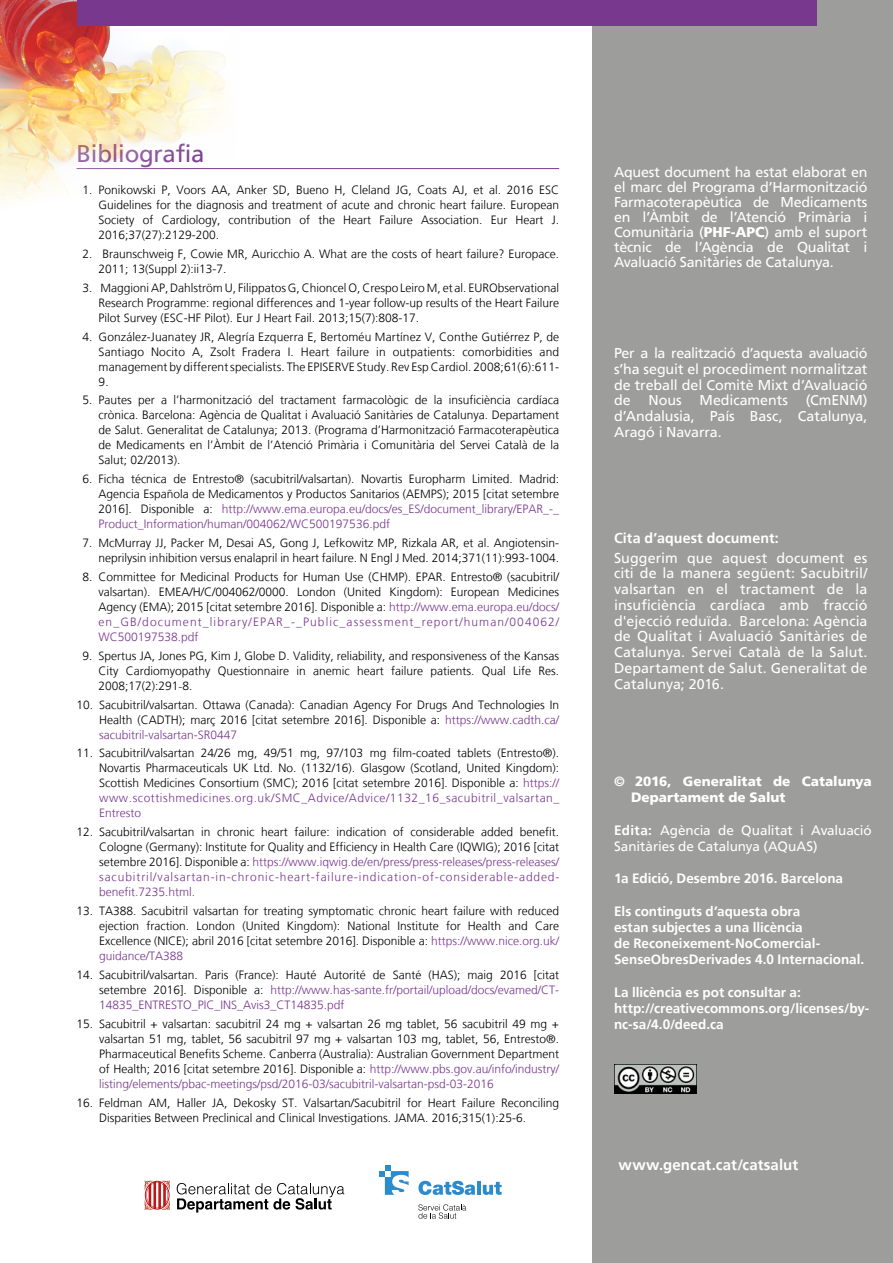
<style>
.page{position:relative;width:893px;height:1263px;background:#fff}
.page>*{position:absolute;margin:0;border:0;box-sizing:border-box;transform-origin:0 0}
.t1{font:24px "Frutiger Roman EB";letter-spacing:-.01em;color:#78388d}
.t2{font:15px "Frutiger Bold EB";letter-spacing:.005em;color:#fff}
.t3{font:14.25px/15.8px "Frutiger Roman EB";letter-spacing:-.005em;color:#fff;text-align:justify}
.t4{font:14.25px "Frutiger Bold EB";letter-spacing:.005em;color:#fff}
.t5{font:13.5px/16.2px "Frutiger Bold EB";color:#fff}
.t6{font:13.5px/16.2px "Frutiger Roman EB";letter-spacing:-.005em;color:#fff}
.t7{font:13.5px/16.2px "Frutiger Black EB";color:#fff}
.t8{font:12px/15px "Frutiger Light EB";color:#000;text-align:justify}
.s1{color:#78388d}
.s2{font-family:"Times"}
.s3{font-family:"Frutiger Black EB"}
.s4{font-family:"Frutiger Bold EB"}
</style>
<div class="page">
<hr style="left:77px;top:168px;width:482px;height:1px;background:#78388d">
<img style="left:0;top:0;width:251px;height:202px">
<div style="left:593px;top:0;width:300px;height:1263px;background:#9d9d9c"></div>
<div style="left:77px;top:0;width:739px;height:25px;background:#78388d"></div>
<img style="left:614px;top:1064px;width:83px;height:30px">
<svg style="left:145px;top:1180px;width:25px;height:30px"></svg>
<svg style="left:177px;top:1183px;width:167px;height:29px"></svg>
<svg style="left:418px;top:1181px;width:57px;height:14px"></svg>
<hr style="left:477px;top:1181px;width:4px;height:14px;background:#2b8bcc">
<svg style="left:483px;top:1182px;width:19px;height:13px"></svg>
<svg style="left:379px;top:1165px;width:30px;height:30px"></svg>
<svg style="left:418px;top:1204px;width:48px;height:15px"></svg>
<h1 class="t1" style="left:77px;top:140px;width:130px">Bibliografia</h1>
<p class="t8" style="left:99px;top:182px;width:462px;text-indent:-16px">1. Ponikowski P, Voors AA, Anker SD, Bueno H, Cleland JG, Coats AJ, et al. 2016 ESC Guidelines for the diagnosis and treatment of acute and chronic heart failure. European Society of Cardiology, contribution of the Heart Failure Association. Eur Heart J.<br>2016;37(27):2129-200.</p>
<p class="t8" style="left:99px;top:246px;width:462px;text-indent:-16px">2. Braunschweig F, Cowie MR, Auricchio A. What are the costs of heart failure? Europace.<br>2011; 13(Suppl 2):ii13-7.</p>
<p class="t8" style="left:99px;top:280px;width:462px;text-indent:-16px">3. Maggioni AP, Dahlström U, Filippatos G, Chioncel O, Crespo Leiro M, et al. EURObservational Research Programme: regional differences and 1-year follow-up results of the Heart Failure Pilot Survey (ESC-HF Pilot). Eur J Heart Fail. 2013;15(7):808-17.</p>
<p class="t8" style="left:99px;top:329px;width:462px;text-indent:-16px">4. González-Juanatey JR, Alegría Ezquerra E, Bertoméu Martínez V, Conthe Gutiérrez P, de Santiago Nocito A, Zsolt Fradera I. Heart failure in outpatients: comorbidities and management by different specialists. The EPISERVE Study. Rev Esp Cardiol. 2008;61(6):611- 9.</p>
<p class="t8" style="left:99px;top:393px;width:462px;text-indent:-16px">5. Pautes per a l’harmonització del tractament farmacològic de la insuficiència cardíaca crònica. Barcelona: Agència de Qualitat i Avaluació Sanitàries de Catalunya. Departament de Salut. Generalitat de Catalunya; 2013. (Programa d’Harmonització Farmacoterapèutica de Medicaments en l’Àmbit de l’Atenció Primària i Comunitària del Servei Català de la Salut; 02/2013).</p>
<p class="t8" style="left:99px;top:471px;width:462px;text-indent:-16px">6. Ficha técnica de Entresto® (sacubitril/valsartan). Novartis Europharm Limited. Madrid:<br>Agencia Española de Medicamentos y Productos Sanitarios (AEMPS); 2015 [citat setembre 2016]. Disponible a: <span class="s1">http://www.ema.europa.eu/docs/es_ES/document_library/EPAR_-_ Product_Information/human/004062/WC500197536.pdf</span></p>
<p class="t8" style="left:83px;top:535px;width:478px;text-align:right">7. McMurray JJ, Packer M, Desai AS, Gong J, Lefkowitz MP, Rizkala AR, et al. Angiotensin&shy;neprilysin inhibition versus enalapril in heart failure. N Engl J Med. 2014;371(11):993-1004.</p>
<p class="t8" style="left:99px;top:569px;width:462px;text-indent:-16px">8. Committee for Medicinal Products for Human Use (CHMP). EPAR. Entresto® (sacubitril/ valsartan). EMEA/H/C/004062/0000. London (United Kingdom): European Medicines Agency (EMA); 2015 [citat setembre 2016]. Disponible a: <span class="s1">http://www.ema.europa.eu/docs/ en_GB/document_library/EPAR_-_Public_assessment_report/human/004062/ WC500197538.pdf</span></p>
<p class="t8" style="left:99px;top:648px;width:462px;text-indent:-16px">9. Spertus JA, Jones PG, Kim J, Globe D. Validity, reliability, and responsiveness of the Kansas City Cardiomyopathy Questionnaire in anemic heart failure patients. Qual Life Res.<br>2008;17(2):291<span class="s2">-</span>8.</p>
<p class="t8" style="left:99px;top:697px;width:461px;text-indent:-23px">10. Sacubitril/valsartan. Ottawa (Canada): Canadian Agency For Drugs And Technologies In Health (CADTH); març 2016 [citat setembre 2016]. Disponible a: <span class="s1">https://www.cadth.ca/ sacubitril-valsartan-SR0447</span></p>
<p class="t8" style="left:99px;top:746px;width:462px;text-indent:-23px">11. Sacubitril/valsartan 24/26 mg, 49/51 mg, 97/103 mg film-coated tablets (Entresto®).<br>Novartis Pharmaceuticals UK Ltd. No. (1132/16). Glasgow (Scotland, United Kingdom):<br>Scottish Medicines Consortium (SMC); 2016 [citat setembre 2016]. Disponible a: <span class="s1">https:// www.scottishmedicines.org.uk/SMC_Advice/Advice/1132_16_sacubitril_valsartan_ Entresto</span></p>
<p class="t8" style="left:99px;top:824px;width:462px;text-indent:-23px">12. Sacubitril/valsartan in chronic heart failure: indication of considerable added benefit.<br>Cologne (Germany): Institute for Quality and Efficiency in Health Care (IQWIG); 2016 [citat setembre 2016]. Disponible a: <span class="s1">https://www.iqwig.de/en/press/press-releases/press-releases/ sacubitril/valsartan-in-chronic-heart-failure-indication-of-considerable-added&shy;benefit.7235.html.</span></p>
<p class="t8" style="left:99px;top:903px;width:461px;text-indent:-23px">13. TA388. Sacubitril valsartan for treating symptomatic chronic heart failure with reduced ejection fraction. London (United Kingdom): National Institute for Health and Care Excellence (NICE); abril 2016 [citat setembre 2016]. Disponible a: <span class="s1">https://www.nice.org.uk/ guidance/TA388</span></p>
<p class="t8" style="left:99px;top:967px;width:461px;text-indent:-23px">14. Sacubitril/valsartan. Paris (France): Hauté Autorité de Santé (HAS); maig 2016 [citat setembre 2016]. Disponible a: <span class="s1">http://www.has-sante.fr/portail/upload/docs/evamed/CT-14835_ENTRESTO_PIC_INS_Avis3_CT14835.pdf</span></p>
<p class="t8" style="left:99px;top:1016px;width:461px;text-indent:-23px">15. Sacubitril + valsartan: sacubitril 24 mg + valsartan 26 mg tablet, 56 sacubitril 49 mg + valsartan 51 mg, tablet, 56 sacubitril 97 mg + valsartan 103 mg, tablet, 56, Entresto®.<br>Pharmaceutical Benefits Scheme. Canberra (Australia): Australian Government Department of Health; 2016 [citat setembre 2016]. Disponible a: <span class="s1">http://www.pbs.gov.au/info/industry/ listing/elements/pbac-meetings/psd/2016-03/sacubitril-valsartan-psd-03-2016</span></p>
<p class="t8" style="left:99px;top:1095px;width:461px;text-indent:-23px">16. Feldman AM, Haller JA, Dekosky ST. Valsartan/Sacubitril for Heart Failure Reconciling<br>Disparities Between Preclinical and Clinical Investigations. JAMA. 2016;315(1):25-6.</p>
<p class="t3" style="left:614px;top:165px;width:255px;line-height:15px">Aquest document ha estat elaborat en el marc del Programa d’Harmonització Farmacoterapèutica de Medicaments en l’Àmbit de l’Atenció Primària i Comunitària (<span class="s3">PHF-APC</span>) amb el suport tècnic de l’Agència de Qualitat i Avaluació Sanitàries de Catalunya.</p>
<p class="t3" style="left:614px;top:345px;width:255px">Per a la realització d’aquesta avaluació s’ha seguit el procediment normalitzat de treball del Comitè Mixt d’Avaluació de Nous Medicaments (CmENM) d’Andalusia, País Basc, Catalunya, Aragó i Navarra.</p>
<p class="t4" style="left:614px;top:529px;width:166px">Cita d’aquest document:</p>
<p class="t3" style="left:614px;top:550px;width:255px">Suggerim que aquest document es citi de la manera següent: Sacubitril/ valsartan en el tractament de la insuficiència cardíaca amb fracció d'ejecció reduïda. Barcelona: Agència de Qualitat i Avaluació Sanitàries de Catalunya. Servei Català de la Salut.<br>Departament de Salut. Generalitat de Catalunya; 2016.</p>
<p class="t7" style="left:631px;top:773px;width:242px;text-indent:-17px"><span class="s4">©</span> 2016, Generalitat de Catalunya<br>Departament de Salut</p>
<p class="t6" style="left:614px;top:822px;width:259px"><span class="s4">Edita:</span> Agència de Qualitat i Avaluació<br>Sanitàries de Catalunya (AQuAS)</p>
<p class="t5" style="left:614px;top:870px;width:231px">1a Edició, Desembre 2016. Barcelona</p>
<p class="t5" style="left:614px;top:903px;width:252px">Els continguts d’aquesta obra<br>estan subjectes a una llicència<br>de Reconeixement-NoComercial-SenseObresDerivades 4.0 Internacional.</p>
<p class="t5" style="left:614px;top:984px;width:257px">La llicència es pot consultar a: http://creativecommons.org/licenses/by&shy;nc-sa/4.0/deed.ca</p>
<p class="t2" style="left:618px;top:1156px;width:181px">www.gencat.cat/catsalut</p>
</div>
